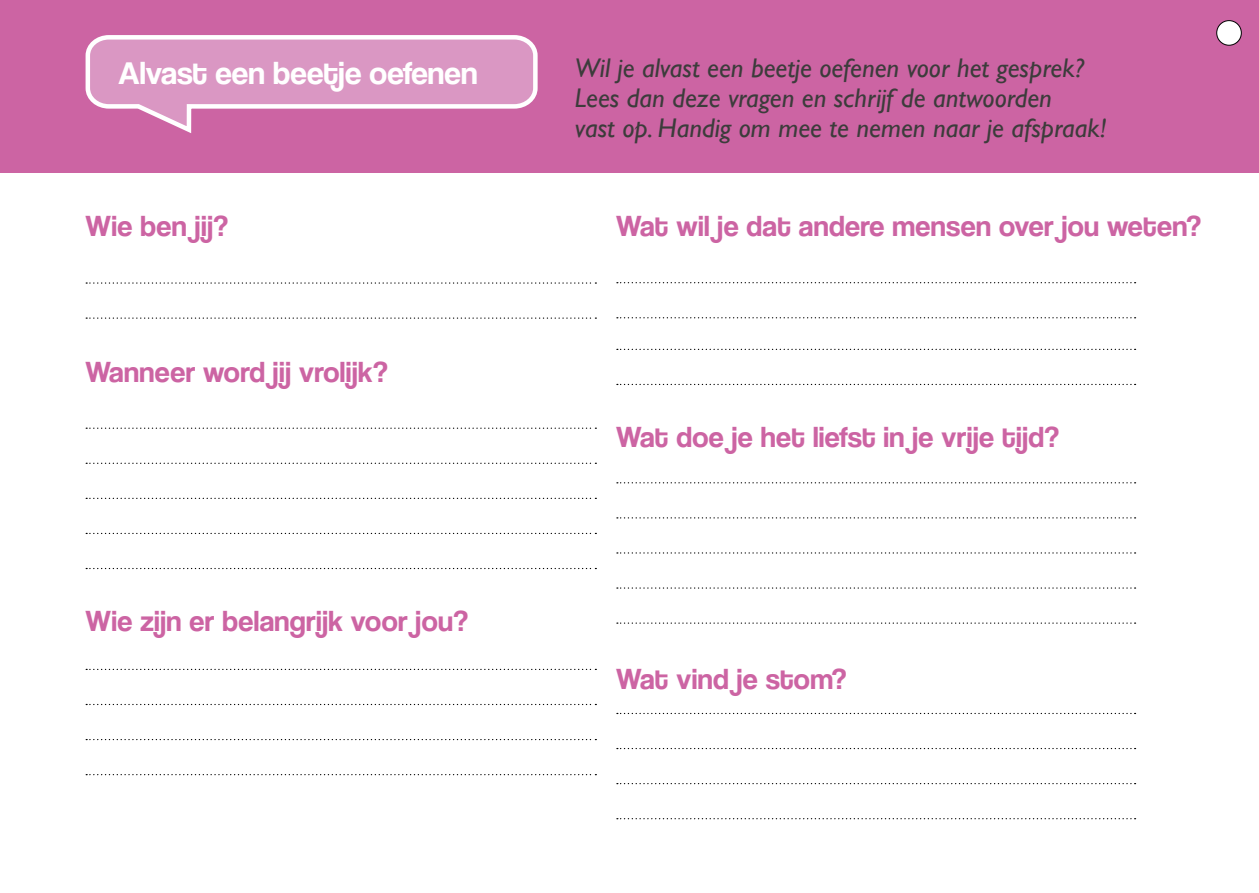
<style>
.page{position:relative;width:1259px;height:893px;background:#fff}
.page>*{position:absolute;margin:0;border:0;box-sizing:border-box;transform-origin:0 0}
.t1{font:33px "Coolvetica Rg";color:#fff}
.t2{font:30px "Coolvetica Rg";letter-spacing:.01em;color:#cc64a3}
.t3{font:italic 27px/30px "Gill Sans";color:#3c3c3b}
</style>
<div class="page">
<div style="left:0;top:0;width:1259px;height:172px;background:#cc64a3"></div>
<svg style="left:86px;top:282px;width:510px;height:2px"></svg>
<svg style="left:86px;top:317px;width:510px;height:2px"></svg>
<svg style="left:86px;top:428px;width:510px;height:1px"></svg>
<svg style="left:86px;top:463px;width:510px;height:1px"></svg>
<svg style="left:86px;top:498px;width:510px;height:1px"></svg>
<svg style="left:86px;top:533px;width:510px;height:1px"></svg>
<svg style="left:86px;top:568px;width:510px;height:1px"></svg>
<svg style="left:617px;top:482px;width:518px;height:1px"></svg>
<svg style="left:617px;top:517px;width:518px;height:1px"></svg>
<svg style="left:617px;top:552px;width:518px;height:2px"></svg>
<svg style="left:617px;top:587px;width:518px;height:2px"></svg>
<svg style="left:617px;top:622px;width:518px;height:2px"></svg>
<svg style="left:617px;top:713px;width:518px;height:1px"></svg>
<svg style="left:617px;top:748px;width:518px;height:1px"></svg>
<svg style="left:617px;top:783px;width:518px;height:1px"></svg>
<svg style="left:617px;top:818px;width:518px;height:1px"></svg>
<svg style="left:86px;top:669px;width:510px;height:1px"></svg>
<svg style="left:86px;top:704px;width:510px;height:1px"></svg>
<svg style="left:86px;top:739px;width:510px;height:1px"></svg>
<svg style="left:85px;top:35px;width:453px;height:98px"></svg>
<svg style="left:617px;top:282px;width:518px;height:1px"></svg>
<svg style="left:617px;top:317px;width:518px;height:1px"></svg>
<svg style="left:617px;top:349px;width:518px;height:1px"></svg>
<svg style="left:617px;top:384px;width:518px;height:1px"></svg>
<svg style="left:86px;top:774px;width:510px;height:1px"></svg>
<div style="left:1216px;top:21px;width:25px;height:24px;background:#fff;border-radius:50%"></div>
<div style="left:1216px;top:20px;width:25px;height:26px;border:1px solid #000;border-radius:50%"></div>
<p class="t1" style="left:118px;top:53px;width:361px">Alvast een beetje oefenen</p>
<p class="t3" style="left:575px;top:53px;width:533px">Wil je alvast een beetje oefenen voor het gesprek?<br>Lees dan deze vragen en schrijf de antwoorden<br>vast op. Handig om mee te nemen naar je afspraak!</p>
<p class="t2" style="left:86px;top:208px;width:144px">Wie ben jij?</p>
<p class="t2" style="left:86px;top:355px;width:304px">Wanneer word jij vrolijk?</p>
<p class="t2" style="left:86px;top:603px;width:384px">Wie zijn er belangrijk voor jou?</p>
<p class="t2" style="left:616px;top:208px;width:586px">Wat wil je dat andere mensen over jou weten?</p>
<p class="t2" style="left:616px;top:420px;width:444px">Wat doe je het liefst in je vrije tijd?</p>
<p class="t2" style="left:616px;top:661px;width:232px">Wat vind je stom?</p>
</div>
